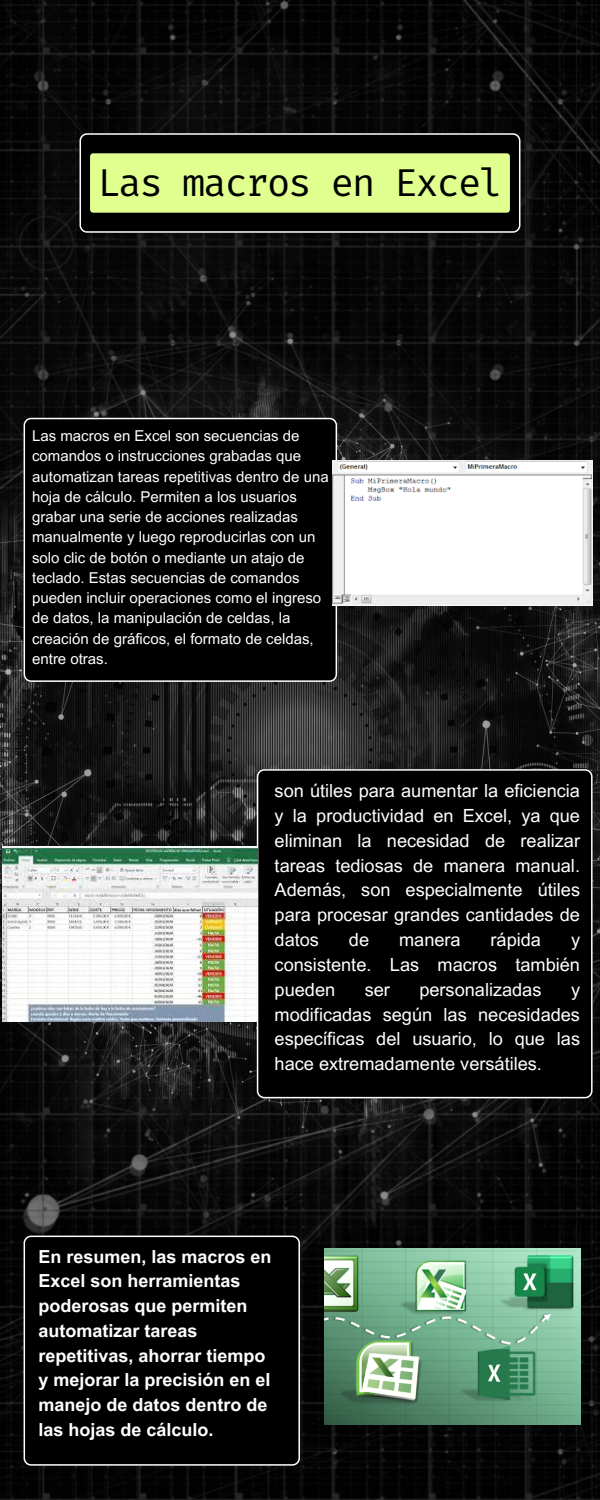
<style>
.page{position:relative;width:600px;height:1500px;background:#fff}
.page>*{position:absolute;margin:0;border:0;box-sizing:border-box;transform-origin:0 0}
.t1{font:38.8px "Fira Code";letter-spacing:-.055em;color:#000}
.t2{font:18.2px/24.8px "Arial MT Pro";color:#fff;text-align:justify}
.t3{font:700 18px/24.8px "Arial MT Pro";color:#fff}
.t4{font:15px/20.2px "Arial MT Pro";color:#fff}
</style>
<div class="page">
<img style="left:0;top:0;width:600px;height:1500px">
<svg style="left:80px;top:133px;width:440px;height:100px;background:#131313"></svg>
<div style="left:24px;top:418px;width:313px;height:264px;background:#000"></div>
<div style="left:257px;top:769px;width:336px;height:329px;background:#000"></div>
<div style="left:24px;top:1236px;width:276px;height:230px;background:#000"></div>
<img style="left:324px;top:1249px;width:256px;height:175px">
<img style="left:2px;top:846px;width:255px;height:175px">
<img style="left:332px;top:460px;width:260px;height:146px">
<div style="left:90px;top:153px;width:420px;height:60px;background:#e0ff8f;border-radius:3px"></div>
<p class="t1" style="left:97px;top:157px;width:407px">Las macros en Excel</p>
<h3 class="t4" style="left:32px;top:428px;width:298px">Las macros en Excel son secuencias de comandos o instrucciones grabadas que automatizan tareas repetitivas dentro de una hoja de cálculo. Permiten a los usuarios grabar una serie de acciones realizadas manualmente y luego reproducirlas con un solo clic de botón o mediante un atajo de teclado. Estas secuencias de comandos pueden incluir operaciones como el ingreso de datos, la manipulación de celdas, la creación de gráficos, el formato de celdas, entre otras.</h3>
<h2 class="t2" style="left:275px;top:781px;width:307px">son útiles para aumentar la eficiencia y la productividad en Excel, ya que eliminan la necesidad de realizar tareas tediosas de manera manual.<br>Además, son especialmente útiles para procesar grandes cantidades de datos</h2>
<h2 class="t2" style="left:349px;top:930px;width:22px">de</h2>
<h2 class="t2" style="left:399px;top:930px;width:63px">manera</h2>
<h2 class="t2" style="left:491px;top:930px;width:52px">rápida</h2>
<h2 class="t2" style="left:275px;top:930px;width:307px;text-indent:296px">y consistente. Las macros también pueden</h2>
<h2 class="t2" style="left:365px;top:979px;width:27px">ser</h2>
<h2 class="t2" style="left:419px;top:979px;width:124px">personalizadas</h2>
<h2 class="t2" style="left:275px;top:979px;width:307px;text-indent:296px">y modificadas según las necesidades específicas del usuario, lo que las hace extremadamente versátiles.</h2>
<p class="t3" style="left:38px;top:1246px;width:234px">En resumen, las macros en<br>Excel son herramientas poderosas que permiten automatizar tareas repetitivas, ahorrar tiempo y mejorar la precisión en el manejo de datos dentro de las hojas de cálculo.</p>
</div>
